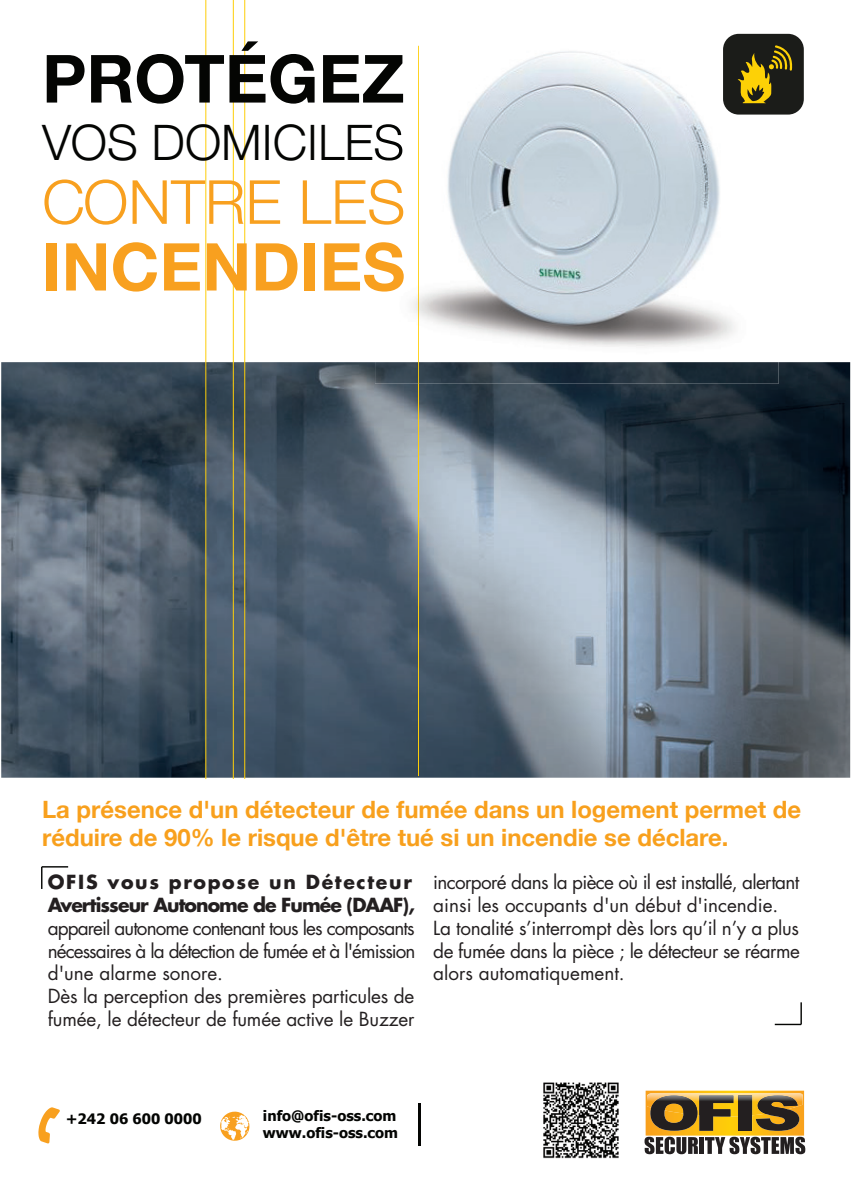
<style>
.page{position:relative;width:851px;height:1191px;background:#fff}
.page>*{position:absolute;margin:0;border:0;box-sizing:border-box;transform-origin:0 0}
.t1{font:700 66.4px "Helvetica Neue";color:#040503}
.t2{font:700 66px "Helvetica Neue";color:#f8a01f}
.t3{font:300 60.8px "Helvetica Neue";color:#f8a01f}
.t4{font:300 48.8px "Helvetica Neue";color:#040503}
.t5{font:700 23.8px/28.6px "Helvetica Neue";color:#f8a01d}
.t6{font:19px/22.6px "Futura Std";letter-spacing:-.015em;color:#231f20}
.t7{font:700 19px/22.6px "Futura Std";letter-spacing:-.05em;color:#231f20}
.t8{font:700 14.4px/17.4px "Tahoma";color:#040503}
</style>
<div class="page">
<svg style="left:644px;top:1090px;width:161px;height:64px"></svg>
<img style="left:647px;top:1093px;width:155px;height:23px">
<img style="left:651px;top:1095px;width:46px;height:20px">
<img style="left:699px;top:1095px;width:34px;height:21px">
<img style="left:738px;top:1095px;width:14px;height:21px">
<img style="left:757px;top:1095px;width:40px;height:18px">
<img style="left:1px;top:362px;width:849px;height:415px">
<hr style="left:244px;top:0;width:1px;height:779px;background:#fece08">
<hr style="left:233px;top:0;width:1px;height:779px;background:#fece08">
<hr style="left:205px;top:0;width:1px;height:779px;background:#fece08">
<hr style="left:418px;top:46px;width:1px;height:730px;background:#fece08">
<img style="left:375px;top:33px;width:403px;height:351px">
<img style="left:418px;top:46px;width:1px;height:338px">
<img style="left:375px;top:41px;width:28px;height:63px">
<img style="left:375px;top:124px;width:27px;height:36px">
<img style="left:375px;top:179px;width:28px;height:46px">
<img style="left:375px;top:242px;width:28px;height:49px">
<svg style="left:38px;top:1107px;width:22px;height:36px"></svg>
<hr style="left:418px;top:1102px;width:3px;height:43px;background:#040503">
<svg style="left:220px;top:1111px;width:30px;height:30px"></svg>
<svg style="left:41px;top:866px;width:27px;height:23px"></svg>
<svg style="left:800px;top:1002px;width:1px;height:21px"></svg>
<hr style="left:774px;top:1023px;width:27px;height:2px;background:#040503">
<div style="left:723px;top:34px;width:80px;height:81px;background:#1b1c19;border-radius:16px"></div>
<svg style="left:737px;top:45px;width:56px;height:58px"></svg>
<img style="left:543px;top:1082px;width:76px;height:77px">
<h1 class="t1" style="left:42px;top:27px;width:364px">PROTÉGEZ</h1>
<h3 class="t4" style="left:42px;top:103px;width:363px">VOS DOMICILES</h3>
<h3 class="t3" style="left:42px;top:153px;width:365px">CONTRE LES</h3>
<h2 class="t2" style="left:42px;top:215px;width:364px">INCENDIES</h2>
<p class="t5" style="left:42px;top:795px;width:760px">La présence d'un détecteur de fumée dans un logement permet de réduire de 90% le risque d'être tué si un incendie se déclare.</p>
<p class="t7" style="left:48px;top:870px;width:368px">OFIS vous propose un Détecteur<br>Avertisseur Autonome de Fumée (DAAF),</p>
<p class="t6" style="left:48px;top:916px;width:369px">appareil autonome contenant tous les composants nécessaires à la détection de fumée et à l'émission d'une alarme sonore.<br>Dès la perception des premières particules de fumée, le détecteur de fumée active le Buzzer</p>
<p class="t6" style="left:433px;top:871px;width:368px">incorporé dans la pièce où il est installé, alertant ainsi les occupants d'un début d'incendie.<br>La tonalité s’interrompt dès lors qu’il n’y a plus de fumée dans la pièce ; le détecteur se réarme alors automatiquement.</p>
<p class="t8" style="left:66px;top:1109px;width:137px">+242 06 600 0000</p>
<p class="t8" style="left:263px;top:1106px;width:137px">info@ofis-oss.com www.ofis-oss.com</p>
</div>
